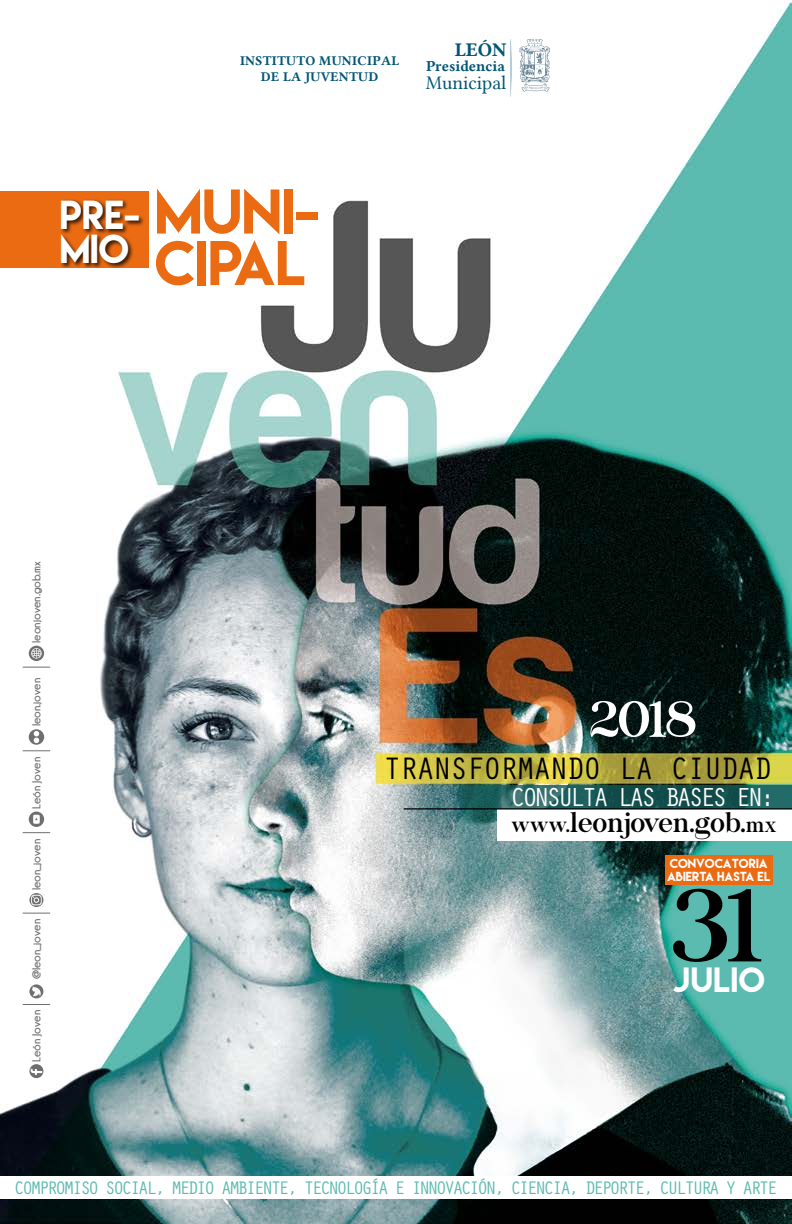
<style>
.page{position:relative;width:792px;height:1224px;background:#fff}
.page>*{position:absolute;margin:0;border:0;box-sizing:border-box;transform-origin:0 0}
.t1{font:116.9px "Chapaza";color:#000}
.t2{font:57.7px "Chapaza";color:#fff}
.t3{font:56px/51.5px "Lemon Milk";color:#eb6b12}
.t4{font:36px/34px "Lemon Milk";color:#fff}
.t5{font:32.1px "Orator Std";letter-spacing:-.08em;color:#000}
.t6{font:31.2px "Lemon Milk";letter-spacing:.02em;color:#fff}
.t7{font:27.4px "Chapaza";letter-spacing:.02em;color:#000}
.t8{font:27px "Orator Std";letter-spacing:-.16em;color:#fff}
.t9{font:19.7px "Lin Libertine B";color:#005575}
.t10{font:19.5px "Lin Libertine";color:#005575}
.t11{font:18.8px "Orator Std";letter-spacing:-.16em;color:#5bbab0}
.t12{font:15.2px "Lin Libertine B";color:#005575}
.t13{font:13.5px/16.3px "Lin Libertine B";letter-spacing:.02em;color:#005575;text-align:center}
.t14{font:11.7px/13.5px "Lemon Milk";color:#fff}
.t15{font:700 11.6px "Champagne&Limousines";color:#706f6f}
.s1{font-size:20.9px}
</style>
<div class="page">
<img style="left:0;top:1px;width:792px;height:1223px">
<svg style="left:29px;top:984px;width:14px;height:14px"></svg>
<svg style="left:29px;top:1064px;width:14px;height:14px"></svg>
<svg style="left:29px;top:893px;width:14px;height:14px"></svg>
<svg style="left:29px;top:646px;width:15px;height:15px"></svg>
<svg style="left:23px;top:1004px;width:27px;height:1px"></svg>
<svg style="left:23px;top:913px;width:27px;height:1px"></svg>
<svg style="left:23px;top:812px;width:27px;height:21px"></svg>
<svg style="left:23px;top:667px;width:27px;height:1px"></svg>
<svg style="left:23px;top:729px;width:27px;height:22px"></svg>
<div style="left:0;top:191px;width:149px;height:77px;background:#eb6b12"></div>
<div style="left:61px;top:198px;width:84px;height:70px;background:#000;opacity:.75"></div>
<svg style="left:519px;top:40px;width:31px;height:52px"></svg>
<svg style="left:510px;top:40px;width:2px;height:57px"></svg>
<div style="left:497px;top:809px;width:295px;height:31px;background:#fff"></div>
<svg style="left:456px;top:785px;width:336px;height:23px;background:#1c5b59"></svg>
<div style="left:0;top:1176px;width:792px;height:23px;background:#fff"></div>
<div style="left:665px;top:855px;width:107px;height:30px;background:#eb6b12"></div>
<hr style="left:404px;top:808px;width:388px;height:2px;background:#000">
<p class="t13" style="left:240px;top:52px;width:161px">INSTITUTO MUNICIPAL<br>DE LA JUVENTUD</p>
<p class="t9" style="left:455px;top:36px;width:54px">LEÓN</p>
<p class="t12" style="left:426px;top:56px;width:81px">Presidencia</p>
<p class="t10" style="left:426px;top:71px;width:82px">Municipal</p>
<h3 class="t4" style="left:60px;top:197px;width:82px">PRE-<br>MIO</h3>
<h3 class="t3" style="left:155px;top:185px;width:166px">MUNI-<br>CIPAL</h3>
<p class="t15" style="left:30px;top:643px;width:83px;rotate:-90deg">leonjoven.gob.mx</p>
<p class="t15" style="left:30px;top:726px;width:50px;rotate:-90deg">leon.joven</p>
<p class="t15" style="left:30px;top:809px;width:53px;rotate:-90deg">León Joven</p>
<p class="t15" style="left:30px;top:890px;width:53px;rotate:-90deg">leon_joven</p>
<p class="t15" style="left:30px;top:979px;width:62px;rotate:-90deg">@leon_joven</p>
<p class="t15" style="left:30px;top:1062px;width:53px;rotate:-90deg">León Joven</p>
<h2 class="t2" style="left:590px;top:683px;width:109px">2018</h2>
<h3 class="t5" style="left:383px;top:746px;width:392px">TRANSFORMANDO LA CIUDAD</h3>
<h3 class="t8" style="left:510px;top:778px;width:267px">CONSULTA LAS BASES EN:</h3>
<h3 class="t7" style="left:511px;top:807px;width:267px"><span class="s1">www.</span>leonjoven.gob.<span class="s1">mx</span></h3>
<p class="t14" style="left:667px;top:856px;width:105px">CONVOCATORIA<br>ABIERTA HASTA EL</p>
<h1 class="t1" style="left:671px;top:853px;width:94px">31</h1>
<h3 class="t6" style="left:673px;top:958px;width:93px">JULIO</h3>
<p class="t11" style="left:14px;top:1174px;width:766px">COMPROMISO SOCIAL, MEDIO AMBIENTE, TECNOLOGÍA E INNOVACIÓN, CIENCIA, DEPORTE, CULTURA Y ARTE</p>
</div>
